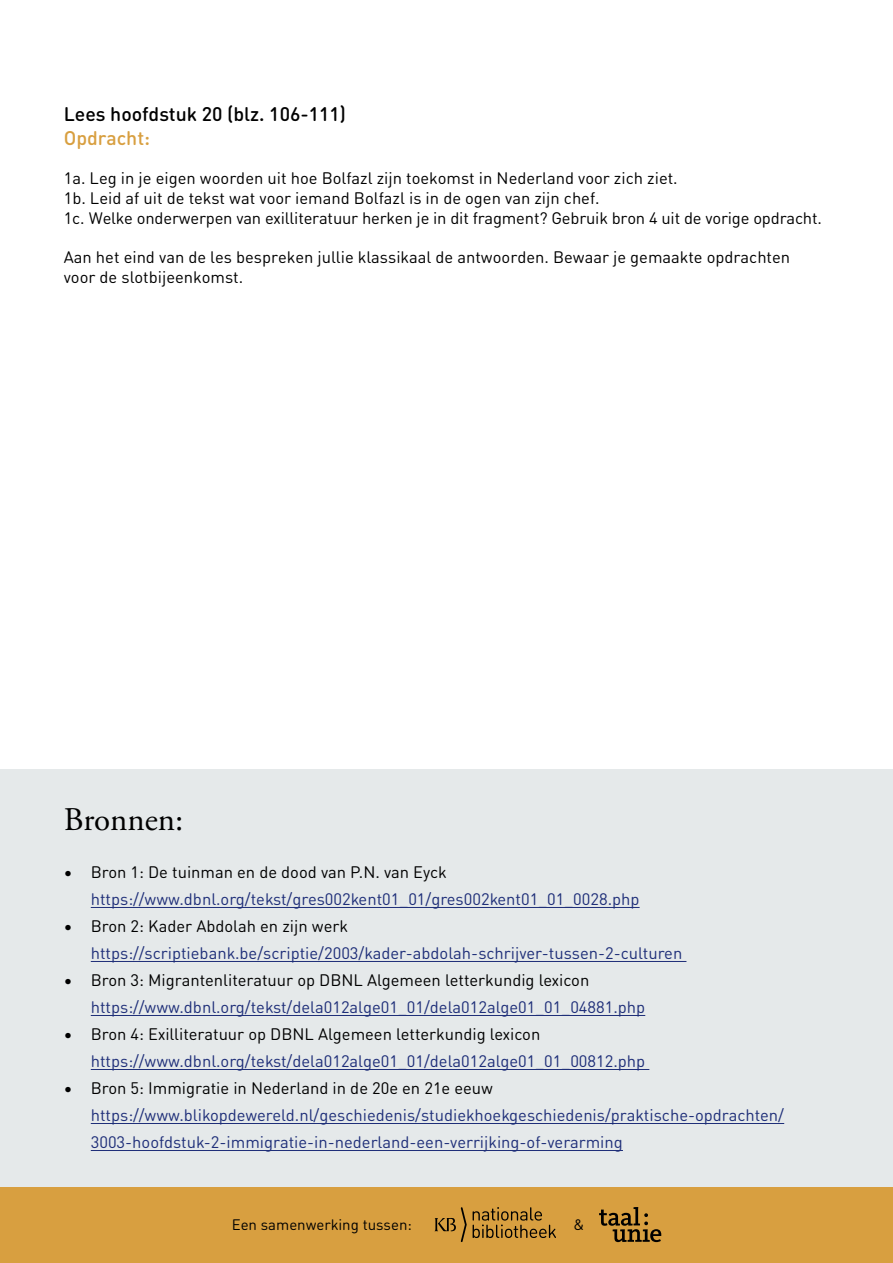
<style>
.page{position:relative;width:893px;height:1263px;background:#fff}
.page>*{position:absolute;margin:0;border:0;box-sizing:border-box;transform-origin:0 0}
.t1{font:33px "Adobe Garamond Pro";color:#000}
.t2{font:500 19.5px/23.4px "DIN Round Pro";color:#000}
.t3{font:16.5px/27px "DIN Round Pro";color:#1f2f79}
.t4{font:16.5px/19.8px "DIN Round Pro";color:#000}
.t5{font:15px "DIN Round Pro";color:#000}
.s1{color:#d89f40}
.s2{color:#000}
</style>
<div class="page">
<div style="left:0;top:1187px;width:893px;height:76px;background:#d89f40"></div>
<svg style="left:473px;top:1207px;width:83px;height:31px"></svg>
<svg style="left:434px;top:1207px;width:33px;height:35px"></svg>
<svg style="left:599px;top:1207px;width:62px;height:35px"></svg>
<div style="left:0;top:770px;width:893px;height:417px;background:#e5e9ea"></div>
<hr style="left:91px;top:907px;width:549px;height:1px;background:#1f2f79">
<hr style="left:91px;top:961px;width:595px;height:1px;background:#1f2f79">
<hr style="left:91px;top:1015px;width:554px;height:1px;background:#1f2f79">
<hr style="left:91px;top:1069px;width:558px;height:1px;background:#1f2f79">
<hr style="left:91px;top:1123px;width:693px;height:1px;background:#1f2f79">
<hr style="left:91px;top:1150px;width:532px;height:1px;background:#1f2f79">
<p class="t2" style="left:64px;top:101px;width:284px">Lees hoofdstuk 20 (blz. 106-111)<br><span class="s1">Opdracht:</span></p>
<p class="t4" style="left:64px;top:168px;width:760px">1a. Leg in je eigen woorden uit hoe Bolfazl zijn toekomst in Nederland voor zich ziet.<br>1b. Leid af uit de tekst wat voor iemand Bolfazl is in de ogen van zijn chef.<br>1c. Welke onderwerpen van exilliteratuur herken je in dit fragment? Gebruik bron 4 uit de vorige opdracht.</p>
<p class="t4" style="left:64px;top:247px;width:728px">Aan het eind van de les bespreken jullie klassikaal de antwoorden. Bewaar je gemaakte opdrachten voor de slotbijeenkomst.</p>
<h2 class="t1" style="left:64px;top:799px;width:121px">Bronnen:</h2>
<p class="t3" style="left:91px;top:858px;width:550px;text-indent:-27px"><span class="s2">• Bron 1: De tuinman en de dood van P.N. van Eyck </span>https://www.dbnl.org/tekst/gres002kent01_01/gres002kent01_01_0028.php</p>
<p class="t3" style="left:91px;top:912px;width:593px;text-indent:-27px"><span class="s2">• Bron 2: Kader Abdolah en zijn werk </span>https://scriptiebank.be/scriptie/2003/kader-abdolah-schrijver-tussen-2-culturen</p>
<p class="t3" style="left:91px;top:966px;width:556px;text-indent:-27px"><span class="s2">• Bron 3: Migrantenliteratuur op DBNL Algemeen letterkundig lexicon </span>https://www.dbnl.org/tekst/dela012alge01_01/dela012alge01_01_04881.php</p>
<p class="t3" style="left:91px;top:1020px;width:556px;text-indent:-27px"><span class="s2">• Bron 4: Exilliteratuur op DBNL Algemeen letterkundig lexicon </span>https://www.dbnl.org/tekst/dela012alge01_01/dela012alge01_01_00812.php</p>
<p class="t3" style="left:91px;top:1074px;width:695px;text-indent:-27px"><span class="s2">• Bron 5: Immigratie in Nederland in de 20e en 21e eeuw </span>https://www.blikopdewereld.nl/geschiedenis/studiekhoekgeschiedenis/praktische-opdrachten/<br>3003-hoofdstuk-2-immigratie-in-nederland-een-verrijking-of-verarming</p>
<p class="t5" style="left:232px;top:1213px;width:182px">Een samenwerking tussen:</p>
<p class="t5" style="left:573px;top:1213px;width:12px">&amp;</p>
</div>
